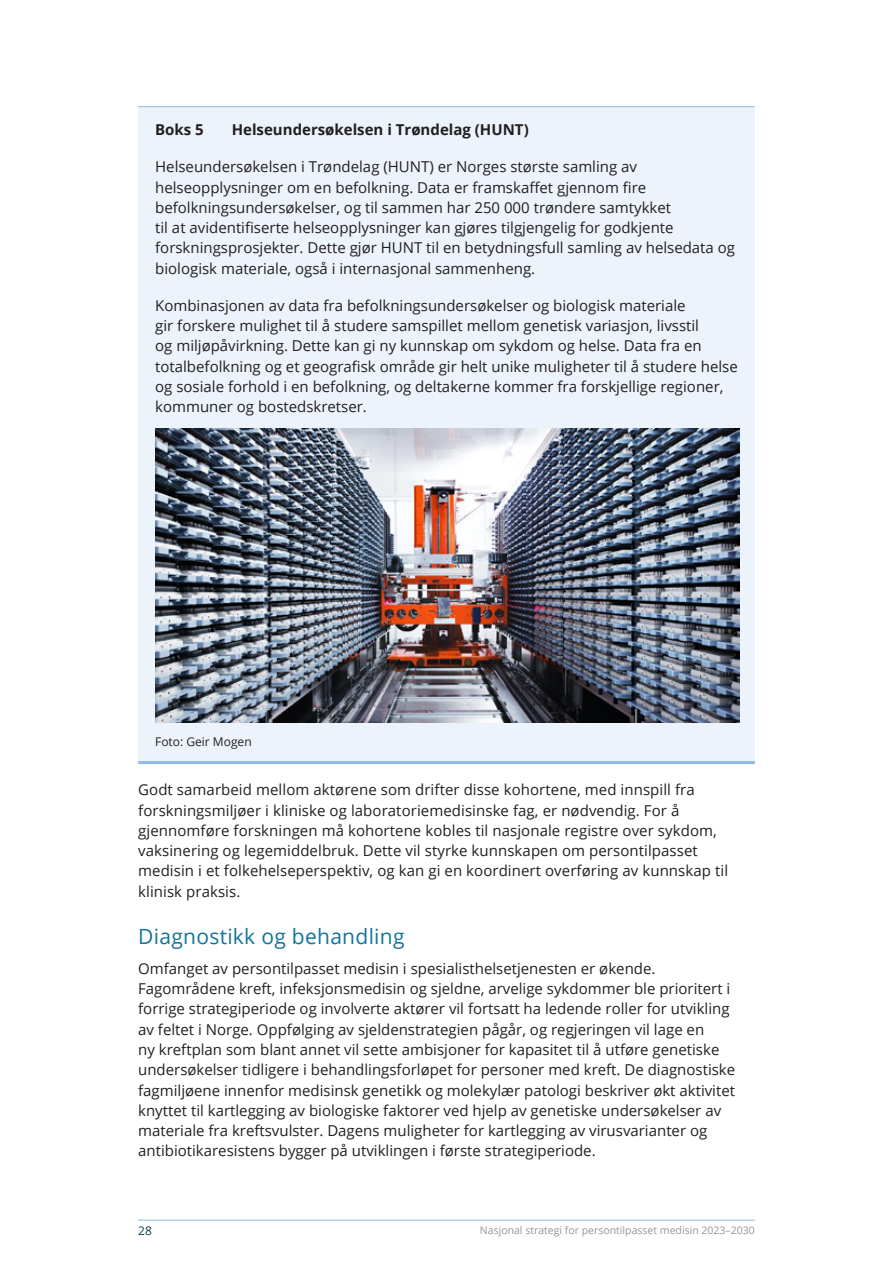
<style>
.page{position:relative;width:893px;height:1263px;background:#fff}
.page>*{position:absolute;margin:0;border:0;box-sizing:border-box;transform-origin:0 0}
.UnOverskrift_2{font:21px "Open Sans";letter-spacing:.015em;color:#137499}
.t1{font:15px/20.2px "Open Sans";color:#231f20}
.t2{font:700 15px "Open Sans";color:#231f20}
.Petit{font:12px "Open Sans";color:#231f20}
.t3{font:12px "Open Sans";color:#0e3d4d}
.t4{font:10.5px "Open Sans";color:#939598}
</style>
<div class="page">
<hr style="left:138px;top:1220px;width:617px;height:1px;background:#8eb9e2">
<div style="left:138px;top:107px;width:617px;height:655px;background:#ecf3fa"></div>
<hr style="left:138px;top:106px;width:617px;height:1px;background:#8eb9e2">
<hr style="left:138px;top:761px;width:617px;height:3px;background:#8eb9e2">
<img style="left:155px;top:428px;width:585px;height:294px">
<p class="t2" style="left:155px;top:119px;width:50px">Boks 5</p>
<p class="t2" style="left:232px;top:119px;width:299px">Helseundersøkelsen i Trøndelag (HUNT)</p>
<p class="t1" style="left:155px;top:156px;width:581px">Helseundersøkelsen i Trøndelag (HUNT) er Norges største samling av helseopplysninger om en befolkning. Data er framskaffet gjennom fire befolkningsundersøkelser, og til sammen har 250 000 trøndere samtykket<br>til at avidentifiserte helseopplysninger kan gjøres tilgjengelig for godkjente forskningsprosjekter. Dette gjør HUNT til en betydningsfull samling av helsedata og biologisk materiale, også i internasjonal sammenheng.</p>
<p class="t1" style="left:155px;top:295px;width:584px">Kombinasjonen av data fra befolkningsundersøkelser og biologisk materiale<br>gir forskere mulighet til å studere samspillet mellom genetisk variasjon, livsstil<br>og miljøpåvirkning. Dette kan gi ny kunnskap om sykdom og helse. Data fra en totalbefolkning og et geografisk område gir helt unike muligheter til å studere helse og sosiale forhold i en befolkning, og deltakerne kommer fra forskjellige regioner, kommuner og bostedskretser.</p>
<p class="Petit" style="left:155px;top:733px;width:98px">Foto: Geir Mogen</p>
<p class="t1" style="left:138px;top:779px;width:591px">Godt samarbeid mellom aktørene som drifter disse kohortene, med innspill fra forskningsmiljøer i kliniske og laboratoriemedisinske fag, er nødvendig. For å gjennomføre forskningen må kohortene kobles til nasjonale registre over sykdom, vaksinering og legemiddelbruk. Dette vil styrke kunnskapen om persontilpasset medisin i et folkehelseperspektiv, og kan gi en koordinert overføring av kunnskap til klinisk praksis.</p>
<h3 class="UnOverskrift_2" style="left:138px;top:922px;width:268px">Diagnostikk og behandling</h3>
<p class="t1" style="left:138px;top:958px;width:599px">Omfanget av persontilpasset medisin i spesialisthelsetjenesten er økende.<br>Fagområdene kreft, infeksjonsmedisin og sjeldne, arvelige sykdommer ble prioritert i forrige strategiperiode og involverte aktører vil fortsatt ha ledende roller for utvikling av feltet i Norge. Oppfølging av sjeldenstrategien pågår, og regjeringen vil lage en<br>ny kreftplan som blant annet vil sette ambisjoner for kapasitet til å utføre genetiske undersøkelser tidligere i behandlingsforløpet for personer med kreft. De diagnostiske fagmiljøene innenfor medisinsk genetikk og molekylær patologi beskriver økt aktivitet knyttet til kartlegging av biologiske faktorer ved hjelp av genetiske undersøkelser av materiale fra kreftsvulster. Dagens muligheter for kartlegging av virusvarianter og antibiotikaresistens bygger på utviklingen i første strategiperiode.</p>
<p class="t3" style="left:138px;top:1223px;width:15px">28</p>
<p class="t4" style="left:480px;top:1223px;width:276px">Nasjonal strategi for persontilpasset medisin 2023–2030</p>
</div>
